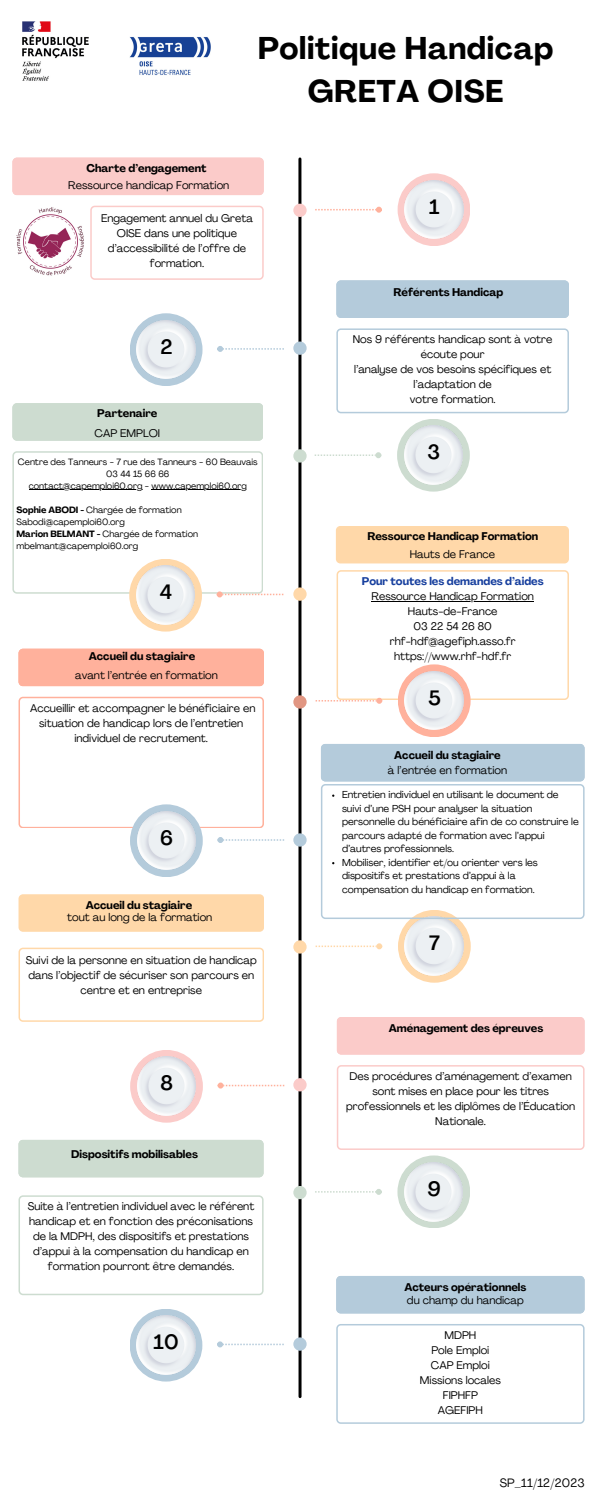
<style>
.page{position:relative;width:600px;height:1500px;background:#fff}
.page>*{position:absolute;margin:0;border:0;box-sizing:border-box;transform-origin:0 0}
.t1{font:700 31px "Agrandir";letter-spacing:.02em;color:#000}
.t2{font:500 20.5px "Agrandir";color:#000}
.t3{font:12px "Agrandir";letter-spacing:.02em;color:#000}
.t4{font:11px/15px "Agrandir";color:#000;text-align:center}
.t5{font:700 11px "Agrandir";color:#000}
.t6{font:700 11px "Agrandir";color:#173f9e}
.t7{font:10px/13.5px "Agrandir";color:#000}
.t8{font:9px "Agrandir";color:#000}
.s1{font-weight:700}
</style>
<div class="page">
<div style="left:398px;top:173px;width:72px;height:73px;background:#fbcbc9;border-radius:50%"></div>
<img style="left:405px;top:180px;width:58px;height:59px">
<div style="left:12px;top:158px;width:252px;height:37px;background:#fbcbc9"></div>
<svg style="left:90px;top:206px;width:174px;height:74px"></svg>
<svg style="left:315px;top:207px;width:67px;height:6px"></svg>
<div style="left:336px;top:280px;width:233px;height:38px;background:#b4cbdb"></div>
<svg style="left:336px;top:328px;width:233px;height:85px"></svg>
<svg style="left:217px;top:346px;width:67px;height:6px"></svg>
<div style="left:130px;top:313px;width:73px;height:73px;background:#b4cbdb;border-radius:50%"></div>
<img style="left:137px;top:320px;width:58px;height:59px">
<div style="left:397px;top:419px;width:73px;height:73px;background:#cddcd0;border-radius:50%"></div>
<img style="left:404px;top:426px;width:59px;height:58px">
<div style="left:12px;top:403px;width:251px;height:38px;background:#cddcd0"></div>
<svg style="left:315px;top:452px;width:66px;height:6px"></svg>
<div style="left:336px;top:526px;width:233px;height:37px;background:#ffd8a9;border-radius:4px"></div>
<svg style="left:12px;top:451px;width:271px;height:146px"></svg>
<div style="left:129px;top:559px;width:73px;height:73px;background:#ffd8a9;border-radius:50%"></div>
<img style="left:136px;top:566px;width:59px;height:58px">
<div style="left:398px;top:664px;width:73px;height:73px;background:#ffb19c;border-radius:50%"></div>
<img style="left:405px;top:704px;width:58px;height:26px">
<div style="left:19px;top:649px;width:245px;height:37px;background:#ffb19c"></div>
<svg style="left:19px;top:697px;width:245px;height:131px"></svg>
<svg style="left:316px;top:570px;width:253px;height:134px"></svg>
<div style="left:398px;top:910px;width:73px;height:73px;background:#ffd8a9;border-radius:50%"></div>
<img style="left:405px;top:919px;width:58px;height:56px">
<div style="left:19px;top:894px;width:245px;height:38px;background:#ffd8a9;border-radius:4px"></div>
<svg style="left:19px;top:948px;width:245px;height:74px"></svg>
<svg style="left:316px;top:943px;width:66px;height:6px"></svg>
<div style="left:337px;top:1017px;width:247px;height:38px;background:#fbcbc9"></div>
<svg style="left:337px;top:1065px;width:247px;height:85px"></svg>
<svg style="left:218px;top:1083px;width:66px;height:6px"></svg>
<div style="left:130px;top:1050px;width:73px;height:73px;background:#fbcbc9;border-radius:50%"></div>
<img style="left:137px;top:1057px;width:59px;height:58px">
<div style="left:397px;top:1155px;width:73px;height:73px;background:#cddcd0;border-radius:50%"></div>
<img style="left:404px;top:1163px;width:59px;height:58px">
<div style="left:19px;top:1140px;width:245px;height:37px;background:#cddcd0"></div>
<svg style="left:19px;top:1195px;width:245px;height:100px"></svg>
<svg style="left:315px;top:1189px;width:67px;height:6px"></svg>
<div style="left:336px;top:1276px;width:249px;height:37px;background:#b4cbdb"></div>
<svg style="left:336px;top:1324px;width:249px;height:100px"></svg>
<svg style="left:217px;top:1341px;width:67px;height:6px"></svg>
<div style="left:130px;top:1309px;width:72px;height:73px;background:#b4cbdb;border-radius:50%"></div>
<img style="left:137px;top:1316px;width:58px;height:58px">
<svg style="left:321px;top:744px;width:264px;height:175px"></svg>
<svg style="left:217px;top:837px;width:67px;height:6px"></svg>
<div style="left:130px;top:804px;width:73px;height:73px;background:#b4cbdb;border-radius:50%"></div>
<img style="left:137px;top:811px;width:59px;height:59px">
<svg style="left:298px;top:159px;width:4px;height:1238px;background:#3f3f3f"></svg>
<div style="left:293px;top:204px;width:14px;height:13px;background:#fbcbc9;border-radius:50%"></div>
<div style="left:293px;top:342px;width:14px;height:13px;background:#b4cbdb;border-radius:50%"></div>
<div style="left:293px;top:449px;width:14px;height:14px;background:#cddcd0;border-radius:50%"></div>
<div style="left:293px;top:587px;width:14px;height:14px;background:#ffd8a9;border-radius:50%"></div>
<div style="left:293px;top:695px;width:14px;height:14px;background:#e19682;border-radius:50%"></div>
<div style="left:293px;top:940px;width:14px;height:14px;background:#ffd8a9;border-radius:50%"></div>
<div style="left:293px;top:1078px;width:14px;height:13px;background:#fbcbc9;border-radius:50%"></div>
<div style="left:293px;top:1186px;width:14px;height:13px;background:#cddcd0;border-radius:50%"></div>
<div style="left:293px;top:1337px;width:14px;height:14px;background:#b4cbdb;border-radius:50%"></div>
<div style="left:293px;top:833px;width:14px;height:14px;background:#b4cbdb;border-radius:50%"></div>
<img style="left:22px;top:21px;width:189px;height:60px">
<img style="left:16px;top:207px;width:68px;height:69px">
<p class="t5" style="left:86px;top:164px;width:122px">Charte d’engagement</p>
<p class="t4" style="left:68px;top:179px;width:163px">Ressource handicap Formation</p>
<p class="t1" style="left:258px;top:36px;width:297px">Politique Handicap</p>
<p class="t1" style="left:308px;top:79px;width:197px">GRETA OISE</p>
<p class="t4" style="left:101px;top:212px;width:153px">Engagement annuel du Greta<br>OISE dans une politique d’accessibilité de l’offre de formation.</p>
<p class="t2" style="left:160px;top:338px;width:14px">2</p>
<p class="t5" style="left:97px;top:409px;width:62px">Partenaire</p>
<p class="t4" style="left:95px;top:426px;width:67px">CAP EMPLOI</p>
<p class="t8" style="left:18px;top:458px;width:241px">Centre des Tanneurs - 7 rue des Tanneurs - 60 Beauvais</p>
<p class="t8" style="left:106px;top:470px;width:65px">03 44 15 66 66</p>
<p class="t8" style="left:29px;top:482px;width:220px">contact@capemploi60.org - www.capemploi60.org</p>
<p class="t8" style="left:17px;top:506px;width:167px"><span class="s1">Sophie ABODI -</span> Chargée de formation</p>
<p class="t8" style="left:17px;top:518px;width:110px">Sabodi@capemploi60.org</p>
<p class="t8" style="left:17px;top:530px;width:183px"><span class="s1">Marion BELMANT -</span> Chargée de formation</p>
<p class="t8" style="left:17px;top:542px;width:123px">mbelmant@capemploi60.org</p>
<p class="t2" style="left:160px;top:584px;width:14px">4</p>
<p class="t5" style="left:89px;top:652px;width:108px">Accueil du stagiaire</p>
<p class="t4" style="left:75px;top:669px;width:144px">avant l’entrée en formation</p>
<p class="t4" style="left:30px;top:702px;width:227px">Accueillir et accompagner le bénéficiaire en situation de handicap lors de l’entretien individuel de recrutement.</p>
<p class="t2" style="left:160px;top:829px;width:14px">6</p>
<p class="t5" style="left:86px;top:901px;width:108px">Accueil du stagiaire</p>
<p class="t4" style="left:67px;top:911px;width:147px">tout au long de la formation</p>
<p class="t4" style="left:26px;top:954px;width:232px">Suivi de la personne en situation de handicap dans l’objectif de sécuriser son parcours en centre et en entreprise</p>
<p class="t2" style="left:161px;top:1075px;width:14px">8</p>
<p class="t5" style="left:71px;top:1149px;width:128px">Dispositifs mobilisables</p>
<p class="t4" style="left:28px;top:1200px;width:228px">Suite à l’entretien individuel avec le référent handicap et en fonction des préconisations de la MDPH, des dispositifs et prestations d’appui à la compensation du handicap en formation pourront être demandés.</p>
<p class="t2" style="left:154px;top:1334px;width:27px">10</p>
<p class="t2" style="left:429px;top:198px;width:12px">1</p>
<p class="t5" style="left:393px;top:288px;width:111px">Référents Handicap</p>
<p class="t4" style="left:353px;top:333px;width:201px">Nos 9 référents handicap sont à votre écoute pour</p>
<p class="t4" style="left:354px;top:363px;width:199px">l’analyse de vos besoins spécifiques et l’adaptation de</p>
<p class="t4" style="left:410px;top:393px;width:87px">votre formation.</p>
<p class="t2" style="left:427px;top:444px;width:14px">3</p>
<p class="t5" style="left:367px;top:532px;width:172px">Ressource Handicap Formation</p>
<p class="t4" style="left:410px;top:548px;width:87px">Hauts de France</p>
<p class="t6" style="left:362px;top:577px;width:183px">Pour toutes les demandes d’aides</p>
<p class="t4" style="left:372px;top:590px;width:164px">Ressource Handicap Formation</p>
<p class="t4" style="left:408px;top:605px;width:91px">Hauts-de-France</p>
<p class="t4" style="left:414px;top:620px;width:80px">03 22 54 26 80</p>
<p class="t4" style="left:390px;top:635px;width:127px">rhf-hdf@agefiph.asso.fr</p>
<p class="t4" style="left:394px;top:650px;width:119px">https://www.rhf-hdf.fr</p>
<p class="t2" style="left:428px;top:690px;width:14px">5</p>
<p class="t5" style="left:394px;top:750px;width:108px">Accueil du stagiaire</p>
<p class="t4" style="left:388px;top:763px;width:121px">à l’entrée en formation</p>
<p class="t7" style="left:342px;top:789px;width:238px">Entretien individuel en utilisant le document de suivi d’une PSH pour analyser la situation personnelle du bénéficiaire afin de co construire le parcours adapté de formation avec l’appui d’autres professionnels.</p>
<p class="t7" style="left:342px;top:857px;width:197px">Mobiliser, identifier et/ou orienter vers les dispositifs et prestations d’appui à la compensation du handicap en formation.</p>
<p class="t2" style="left:429px;top:935px;width:12px">7</p>
<p class="t5" style="left:389px;top:1023px;width:156px">Aménagement des épreuves</p>
<p class="t4" style="left:346px;top:1070px;width:231px">Des procédures d’aménagement d’examen sont mises en place pour les titres professionnels et les diplômes de l’Éducation Nationale.</p>
<p class="t2" style="left:427px;top:1181px;width:15px">9</p>
<p class="t5" style="left:404px;top:1283px;width:124px">Acteurs opérationnels</p>
<p class="t4" style="left:407px;top:1294px;width:118px">du champ du handicap</p>
<p class="t4" style="left:444px;top:1329px;width:33px">MDPH</p>
<p class="t4" style="left:431px;top:1344px;width:59px">Pole Emploi</p>
<p class="t4" style="left:431px;top:1359px;width:60px">CAP Emploi</p>
<p class="t4" style="left:420px;top:1374px;width:82px">Missions locales</p>
<p class="t4" style="left:443px;top:1389px;width:36px">FIPHFP</p>
<p class="t4" style="left:438px;top:1404px;width:46px">AGEFIPH</p>
<p class="t3" style="left:500px;top:1478px;width:86px">SP_11/12/2023</p>
</div>
